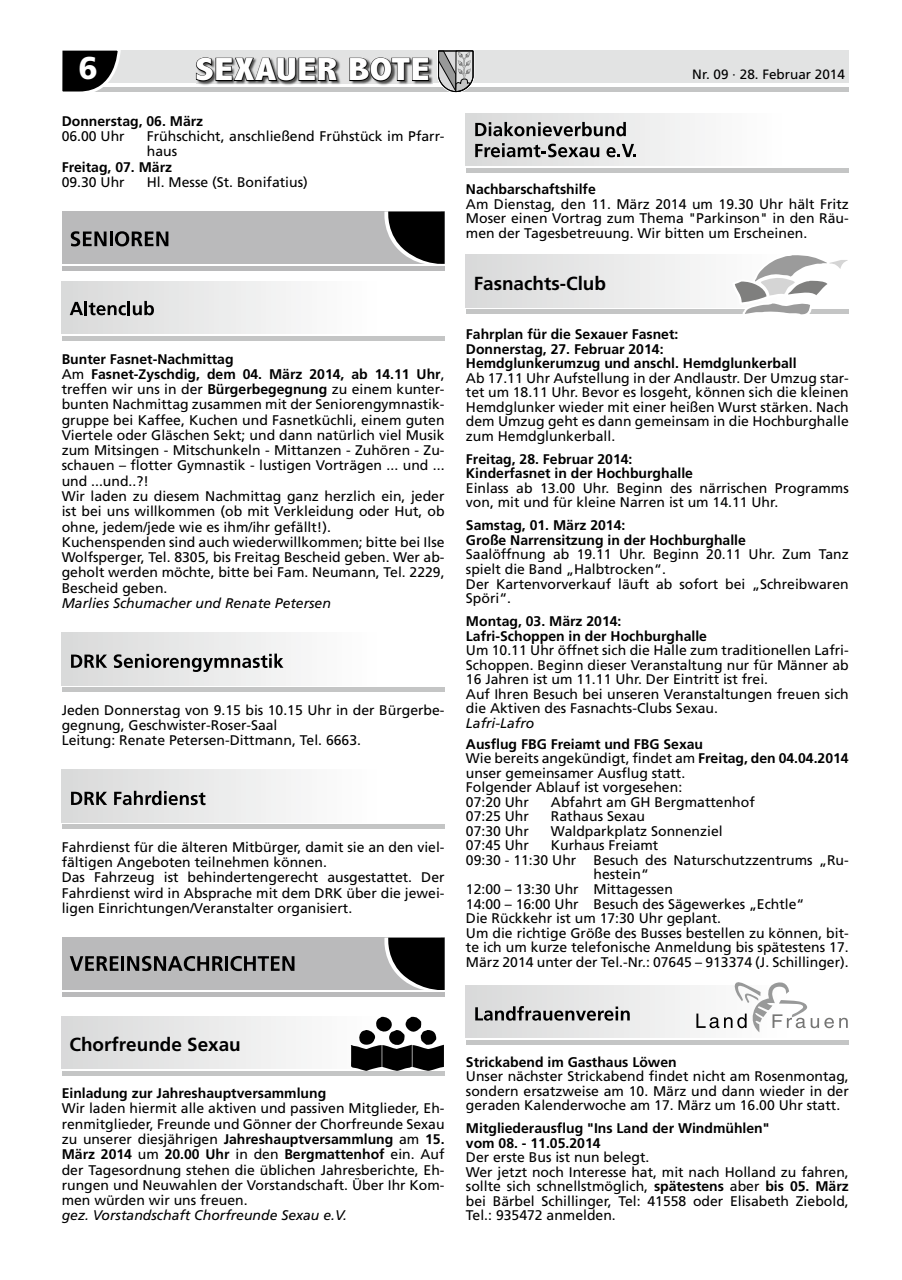
<style>
.page{position:relative;width:902px;height:1280px;background:#fff}
.page>*{position:absolute;margin:0;border:0;box-sizing:border-box;transform-origin:0 0}
.t1{font:800 condensed 32.25px "Abadi";letter-spacing:.01em;color:#fff;scale:1.26 1}
.t2{font:900 31.5px "Frutiger";color:#fff}
.t3{font:700 18.9px "Frutiger";color:#000}
.t4{font:13.95px/15.3px "Frutiger";color:#000}
.t5{font:700 13.95px/14.5px "Frutiger";color:#000}
.t6{font:italic 13.95px "Frutiger";color:#000}
.t7{font:13.5px "Frutiger";color:#000}
.s1{font-weight:700}
</style>
<div class="page">
<hr style="left:62px;top:87px;width:786px;height:4px;background:#c4c5c5">
<div style="left:62px;top:51px;width:786px;height:32px;background:#e2e3e3"></div>
<svg style="left:62px;top:50px;width:59px;height:42px;background:#343535"></svg>
<svg style="left:437px;top:50px;width:37px;height:43px"></svg>
<img style="left:197px;top:58px;width:235px;height:27px">
<svg style="left:195px;top:57px;width:143px;height:25px;background:#606060"></svg>
<svg style="left:348px;top:57px;width:81px;height:25px;background:#646464"></svg>
<div style="left:62px;top:211px;width:382px;height:53px;background:#bababb"></div>
<div style="left:62px;top:266px;width:382px;height:5px;background:#bababb"></div>
<svg style="left:71px;top:231px;width:35px;height:15px"></svg>
<hr style="left:109px;top:232px;width:3px;height:14px;background:#000">
<svg style="left:115px;top:231px;width:53px;height:15px"></svg>
<svg style="left:384px;top:211px;width:60px;height:53px"></svg>
<div style="left:62px;top:282px;width:382px;height:52px;background:linear-gradient(to right,#dadbdb,#fff)"></div>
<div style="left:62px;top:336px;width:382px;height:5px;background:#c4c5c5"></div>
<svg style="left:70px;top:301px;width:84px;height:14px"></svg>
<div style="left:62px;top:633px;width:382px;height:52px;background:linear-gradient(to right,#dadbdb,#fff)"></div>
<hr style="left:62px;top:688px;width:382px;height:4px;background:#c4c5c5">
<svg style="left:71px;top:654px;width:36px;height:14px"></svg>
<svg style="left:114px;top:654px;width:169px;height:18px;background:#a2a2a2"></svg>
<div style="left:62px;top:770px;width:382px;height:52px;background:linear-gradient(to right,#dadbdb,#fff)"></div>
<hr style="left:62px;top:825px;width:382px;height:4px;background:#c4c5c5">
<svg style="left:71px;top:792px;width:36px;height:13px"></svg>
<svg style="left:114px;top:791px;width:91px;height:14px"></svg>
<div style="left:62px;top:938px;width:382px;height:52px;background:#bababb"></div>
<hr style="left:62px;top:993px;width:382px;height:4px;background:#bababb">
<svg style="left:70px;top:956px;width:48px;height:15px"></svg>
<hr style="left:121px;top:956px;width:3px;height:15px;background:#000">
<svg style="left:127px;top:956px;width:96px;height:15px"></svg>
<hr style="left:225px;top:956px;width:3px;height:15px;background:#000">
<svg style="left:230px;top:956px;width:64px;height:15px"></svg>
<svg style="left:381px;top:938px;width:63px;height:55px"></svg>
<svg style="left:62px;top:1016px;width:234px;height:52px"></svg>
<hr style="left:62px;top:1071px;width:382px;height:4px;background:#c4c5c5">
<svg style="left:350px;top:1016px;width:94px;height:55px"></svg>
<div style="left:466px;top:113px;width:382px;height:52px;background:linear-gradient(to right,#d8d9d9,#fff)"></div>
<hr style="left:466px;top:168px;width:382px;height:4px;background:#c4c5c5">
<svg style="left:475px;top:122px;width:150px;height:14px;background:#8b8b8b"></svg>
<svg style="left:475px;top:143px;width:124px;height:14px;background:#8e8e8e"></svg>
<svg style="left:606px;top:144px;width:29px;height:13px"></svg>
<svg style="left:466px;top:255px;width:234px;height:52px"></svg>
<hr style="left:466px;top:310px;width:382px;height:4px;background:#c4c5c5">
<svg style="left:729px;top:255px;width:120px;height:60px"></svg>
<div style="left:466px;top:985px;width:382px;height:53px;background:linear-gradient(to right,#dadada,#fff)"></div>
<hr style="left:466px;top:1040px;width:382px;height:4px;background:#c4c5c5">
<svg style="left:475px;top:1006px;width:154px;height:15px;background:#939393"></svg>
<svg style="left:839px;top:1018px;width:8px;height:10px"></svg>
<svg style="left:696px;top:982px;width:137px;height:50px"></svg>
<h2 class="t2" style="left:79px;top:49px;width:21px">6</h2>
<h1 class="t1" style="left:195px;top:52px;width:188px">SEXAUER BOTE</h1>
<p class="t7" style="left:692px;top:66px;width:154px">Nr. 09 · 28. Februar 2014</p>
<p class="t5" style="left:62px;top:113px;width:143px">Donnerstag, 06. März</p>
<p class="t4" style="left:62px;top:128px;width:65px">06.00 Uhr</p>
<p class="t4" style="left:147px;top:128px;width:299px">Frühschicht, anschließend Frühstück im Pfarr&shy;haus</p>
<p class="t5" style="left:62px;top:159px;width:112px">Freitag, 07. März</p>
<p class="t4" style="left:62px;top:174px;width:65px">09.30 Uhr</p>
<p class="t4" style="left:147px;top:174px;width:162px">Hl. Messe (St. Bonifatius)</p>
<p class="t5" style="left:466px;top:182px;width:131px">Nachbarschaftshilfe</p>
<p class="t4" style="left:466px;top:197px;width:384px;line-height:14.5px;text-align:justify">Am Dienstag, den 11. März 2014 um 19.30 Uhr hält Fritz Moser einen Vortrag zum Thema "Parkinson" in den Räu&shy;men der Tagesbetreuung. Wir bitten um Erscheinen.</p>
<h3 class="t3" style="left:473px;top:272px;width:134px">Fasnachts-Club</h3>
<p class="t5" style="left:466px;top:327px;width:332px">Fahrplan für die Sexauer Fasnet:<br>Donnerstag, 27. Februar 2014:<br>Hemdglunkerumzug und anschl. Hemdglunkerball</p>
<p class="t4" style="left:466px;top:370px;width:384px;line-height:14.5px;text-align:justify">Ab 17.11 Uhr Aufstellung in der Andlaustr. Der Umzug star&shy;tet um 18.11 Uhr. Bevor es losgeht, können sich die kleinen Hemdglunker wieder mit einer heißen Wurst stärken. Nach dem Umzug geht es dann gemeinsam in die Hochburghalle zum Hemdglunkerball.</p>
<p class="t5" style="left:466px;top:451px;width:229px">Freitag, 28. Februar 2014:<br>Kinderfasnet in der Hochburghalle</p>
<p class="t4" style="left:466px;top:481px;width:384px;line-height:14.5px">Einlass ab 13.00 Uhr. Beginn des närrischen Programms von, mit und für kleine Narren ist um 14.11 Uhr.</p>
<p class="t5" style="left:466px;top:518px;width:281px">Samstag, 01. März 2014:<br>Große Narrensitzung in der Hochburghalle</p>
<p class="t4" style="left:466px;top:547px;width:384px;line-height:14.5px">Saalöffnung ab 19.11 Uhr. Beginn 20.11 Uhr. Zum Tanz spielt die Band „Halbtrocken“.<br>Der Kartenvorverkauf läuft ab sofort bei „Schreibwaren Spöri“.</p>
<p class="t5" style="left:466px;top:614px;width:243px">Montag, 03. März 2014:<br>Lafri-Schoppen in der Hochburghalle</p>
<p class="t4" style="left:466px;top:643px;width:384px;line-height:14.5px">Um 10.11 Uhr öffnet sich die Halle zum traditionellen Lafri-Schoppen. Beginn dieser Veranstaltung nur für Männer ab 16 Jahren ist um 11.11 Uhr. Der Eintritt ist frei.<br>Auf Ihren Besuch bei unseren Veranstaltungen freuen sich die Aktiven des Fasnachts-Clubs Sexau.</p>
<p class="t6" style="left:466px;top:715px;width:70px">Lafri-Lafro</p>
<p class="t4" style="left:466px;top:736px;width:384px;line-height:14.5px"><span class="s1">Ausflug FBG Freiamt und FBG Sexau<br></span>Wie bereits angekündigt, findet am <span class="s1">Freitag, den 04.04.2014 </span>unser gemeinsamer Ausflug statt.<br>Folgender Ablauf ist vorgesehen:<br>07:20 Uhr</p>
<p class="t4" style="left:62px;top:351px;width:384px"><span class="s1">Bunter Fasnet-Nachmittag<br></span>Am <span class="s1">Fasnet-Zyschdig, dem 04. März 2014, ab 14.11 Uhr</span>, treffen wir uns in der <span class="s1">Bürgerbegegnung</span> zu einem kunter&shy;bunten Nachmittag zusammen mit der Seniorengymnastik&shy;gruppe bei Kaffee, Kuchen und Fasnetküchli, einem guten Viertele oder Gläschen Sekt; und dann natürlich viel Musik zum Mitsingen - Mitschunkeln - Mittanzen - Zuhören - Zu&shy;schauen – flotter Gymnastik - lustigen Vorträgen ... und ... und ...und..?!<br>Wir laden zu diesem Nachmittag ganz herzlich ein, jeder ist bei uns willkommen (ob mit Verkleidung oder Hut, ob ohne, jedem/jede wie es ihm/ihr gefällt!).<br>Kuchenspenden sind auch wiederwillkommen; bitte bei Ilse Wolfsperger, Tel. 8305, bis Freitag Bescheid geben. Wer ab&shy;geholt werden möchte, bitte bei Fam. Neumann, Tel. 2229, Bescheid geben.</p>
<p class="t6" style="left:62px;top:595px;width:271px">Marlies Schumacher und Renate Petersen</p>
<p class="t4" style="left:62px;top:702px;width:384px">Jeden Donnerstag von 9.15 bis 10.15 Uhr in der Bürgerbe&shy;gegnung, Geschwister-Roser-Saal<br>Leitung: Renate Petersen-Dittmann, Tel. 6663.</p>
<p class="t4" style="left:551px;top:794px;width:205px">Abfahrt am GH Bergmattenhof</p>
<p class="t4" style="left:466px;top:809px;width:65px">07:25 Uhr</p>
<p class="t4" style="left:551px;top:809px;width:96px">Rathaus Sexau</p>
<p class="t4" style="left:466px;top:823px;width:65px">07:30 Uhr</p>
<p class="t4" style="left:551px;top:823px;width:173px">Waldparkplatz Sonnenziel</p>
<p class="t4" style="left:466px;top:838px;width:65px">07:45 Uhr</p>
<p class="t4" style="left:551px;top:838px;width:109px">Kurhaus Freiamt</p>
<p class="t4" style="left:466px;top:852px;width:384px">09:30 - 11:30 Uhr Besuch des Naturschutzzentrums „Ru-</p>
<p class="t4" style="left:593px;top:867px;width:57px">hestein“</p>
<p class="t4" style="left:466px;top:881px;width:208px">12:00 – 13:30 Uhr Mittagessen</p>
<p class="t4" style="left:466px;top:896px;width:340px">14:00 – 16:00 Uhr Besuch des Sägewerkes „Echtle“</p>
<p class="t4" style="left:466px;top:910px;width:257px">Die Rückkehr ist um 17:30 Uhr geplant.</p>
<p class="t4" style="left:466px;top:925px;width:384px">Um die richtige Größe des Busses bestellen zu können, bit-</p>
<p class="t4" style="left:466px;top:939px;width:384px">te ich um kurze telefonische Anmeldung bis spätestens 17.</p>
<p class="t4" style="left:466px;top:954px;width:384px">März 2014 unter der Tel.-Nr.: 07645 – 913374 (J. Schillinger).</p>
<p class="t4" style="left:62px;top:839px;width:384px">Fahrdienst für die älteren Mitbürger, damit sie an den viel&shy;fältigen Angeboten teilnehmen können.<br>Das Fahrzeug ist behindertengerecht ausgestattet. Der Fahrdienst wird in Absprache mit dem DRK über die jewei&shy;ligen Einrichtungen/Veranstalter organisiert.</p>
<h3 class="t3" style="left:69px;top:1033px;width:173px">Chorfreunde Sexau</h3>
<p class="t5" style="left:62px;top:1086px;width:266px">Einladung zur Jahreshauptversammlung</p>
<p class="t4" style="left:62px;top:1101px;width:384px;text-align:justify">Wir laden hiermit alle aktiven und passiven Mitglieder, Eh&shy;renmitglieder, Freunde und Gönner der Chorfreunde Sexau zu unserer diesjährigen <span class="s1">Jahreshauptversammlung</span> am <span class="s1">15.<br>März 2014</span> um <span class="s1">20.00 Uhr</span> in den <span class="s1">Bergmattenhof</span> ein. Auf der Tagesordnung stehen die üblichen Jahresberichte, Eh&shy;rungen und Neuwahlen der Vorstandschaft. Über Ihr Kom&shy;men würden wir uns freuen.</p>
<p class="t6" style="left:62px;top:1207px;width:287px">gez. Vorstandschaft Chorfreunde Sexau e.V.</p>
<p class="t5" style="left:466px;top:1054px;width:212px">Strickabend im Gasthaus Löwen</p>
<p class="t4" style="left:466px;top:1069px;width:384px;line-height:14.5px;text-align:justify">Unser nächster Strickabend findet nicht am Rosenmontag, sondern ersatzweise am 10. März und dann wieder in der geraden Kalenderwoche am 17. März um 16.00 Uhr statt.</p>
<p class="t5" style="left:466px;top:1121px;width:305px">Mitgliederausflug "Ins Land der Windmühlen" vom 08. - 11.05.2014</p>
<p class="t4" style="left:466px;top:1150px;width:384px;line-height:14.5px">Der erste Bus ist nun belegt.<br>Wer jetzt noch Interesse hat, mit nach Holland zu fahren, sollte sich schnellstmöglich, <span class="s1">spätestens</span> aber <span class="s1">bis 05. März </span>bei Bärbel Schillinger, Tel: 41558 oder Elisabeth Ziebold, Tel.: 935472 anmelden.</p>
</div>
